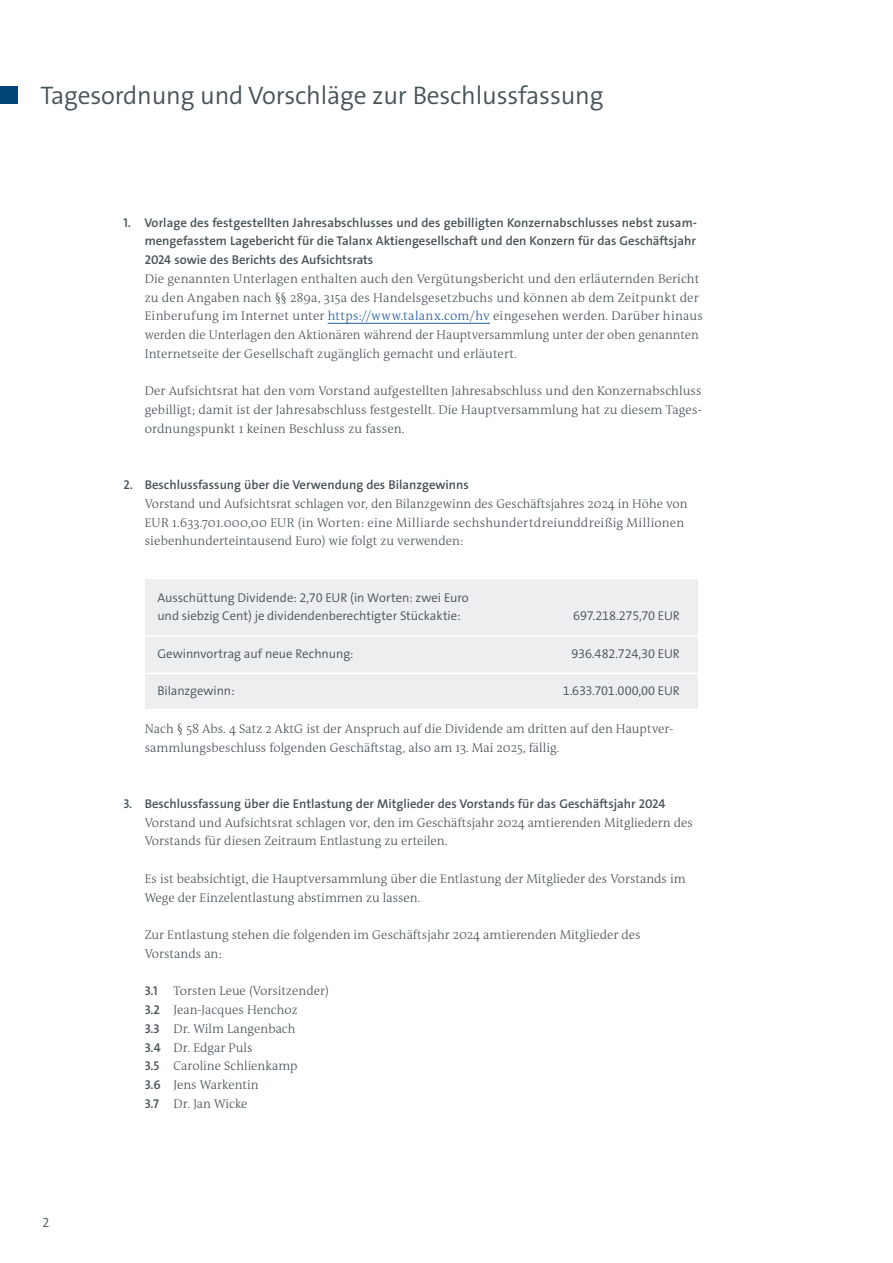
<style>
.page{position:relative;width:893px;height:1263px;background:#fff}
.page>*{position:absolute;margin:0;border:0;box-sizing:border-box;transform-origin:0 0}
.t1{font:25.5px "The Sans LP4 Se Lig";letter-spacing:-.01em;color:#475257}
.t2{font:13.5px "The Sans LP4 Se Lig";color:#475257}
.t3{font:300 12.75px/18.8px "The Antiqua B W3";color:#475257}
.t4{font:12.75px/18.8px "The Sans LP6 Se Bld";color:#475257;text-align:justify}
.t5{font:12.75px/18.8px "The Sans LP4 Se Lig";letter-spacing:-.005em;color:#475257}
.s1{color:#245a9c}
.s2{font-family:"The Sans LP6 Se Bld";font-weight:400}
</style>
<div class="page">
<hr style="left:328px;top:323px;width:162px;height:1px;background:#245a9c">
<div style="left:145px;top:579px;width:552px;height:130px;background:#eceef0"></div>
<hr style="left:123px;top:635px;width:587px;height:2px;background:#fff">
<hr style="left:123px;top:673px;width:587px;height:1px;background:#fff">
<div style="left:0;top:87px;width:17px;height:17px;background:#004377"></div>
<h1 class="t1" style="left:40px;top:79px;width:564px">Tagesordnung und Vorschläge zur Beschlussfassung</h1>
<p class="t4" style="left:145px;top:213px;width:554px;text-indent:-21px">1. Vorlage des festgestellten Jahresabschlusses und des gebilligten Konzernabschlusses nebst zusam&shy;mengefasstem Lagebericht für die Talanx Aktiengesellschaft und den Konzern für das Geschäftsjahr 2024 sowie des Berichts des Aufsichtsrats</p>
<p class="t3" style="left:145px;top:269px;width:560px">Die genannten Unterlagen enthalten auch den Vergütungsbericht und den erläuternden Bericht zu den Angaben nach §§ 289a, 315a des Handelsgesetzbuchs und können ab dem Zeitpunkt der Einberufung im Internet unter <span class="s1">https://www.talanx.com/hv</span> eingesehen werden. Darüber hinaus werden die Unterlagen den Aktionären während der Hauptversammlung unter der oben genannten Internetseite der Gesellschaft zugänglich gemacht und erläutert.</p>
<p class="t3" style="left:145px;top:382px;width:559px;text-align:justify">Der Aufsichtsrat hat den vom Vorstand aufgestellten Jahresabschluss und den Konzernabschluss gebilligt; damit ist der Jahresabschluss festgestellt. Die Hauptversammlung hat zu diesem Tages&shy;ordnungspunkt 1 keinen Beschluss zu fassen.</p>
<p class="t4" style="left:123px;top:475px;width:347px">2. Beschlussfassung über die Verwendung des Bilanzgewinns</p>
<p class="t3" style="left:145px;top:494px;width:544px">Vorstand und Aufsichtsrat schlagen vor, den Bilanzgewinn des Geschäftsjahres 2024 in Höhe von<br>EUR 1.633.701.000,00 EUR (in Worten: eine Milliarde sechshundertdreiunddreißig Millionen siebenhunderteintausend Euro) wie folgt zu verwenden:</p>
<p class="t5" style="left:157px;top:588px;width:313px">Ausschüttung Dividende: 2,70 EUR (in Worten: zwei Euro und siebzig Cent) je dividendenberechtigter Stückaktie:</p>
<p class="t5" style="left:573px;top:607px;width:108px">697.218.275,70 EUR</p>
<p class="t5" style="left:157px;top:644px;width:198px">Gewinnvortrag auf neue Rechnung:</p>
<p class="t5" style="left:572px;top:644px;width:110px">936.482.724,30 EUR</p>
<p class="t5" style="left:157px;top:682px;width:79px">Bilanzgewinn:</p>
<p class="t5" style="left:563px;top:682px;width:119px">1.633.701.000,00 EUR</p>
<p class="t3" style="left:145px;top:719px;width:530px">Nach § 58 Abs. 4 Satz 2 AktG ist der Anspruch auf die Dividende am dritten auf den Hauptver&shy;sammlungsbeschluss folgenden Geschäftstag, also am 13. Mai 2025, fällig.</p>
<p class="t2" style="left:43px;top:1214px;width:8px">2</p>
<p class="t4" style="left:123px;top:794px;width:543px">3. Beschlussfassung über die Entlastung der Mitglieder des Vorstands für das Geschäftsjahr 2024</p>
<p class="t3" style="left:145px;top:813px;width:550px">Vorstand und Aufsichtsrat schlagen vor, den im Geschäftsjahr 2024 amtierenden Mitgliedern des<br>Vorstands für diesen Zeitraum Entlastung zu erteilen.</p>
<p class="t3" style="left:145px;top:869px;width:543px">Es ist beabsichtigt, die Hauptversammlung über die Entlastung der Mitglieder des Vorstands im<br>Wege der Einzelentlastung abstimmen zu lassen.</p>
<p class="t3" style="left:145px;top:925px;width:497px">Zur Entlastung stehen die folgenden im Geschäftsjahr 2024 amtierenden Mitglieder des<br>Vorstands an:</p>
<p class="t4" style="left:145px;top:982px;width:14px">3.1</p>
<p class="t3" style="left:145px;top:982px;width:186px;text-indent:29px">Torsten Leue (Vorsitzender)<br><span class="s2">3.2</span> Jean-Jacques Henchoz<br><span class="s2">3.3</span> Dr. Wilm Langenbach<br><span class="s2">3.4</span> Dr. Edgar Puls<br><span class="s2">3.5</span> Caroline Schlienkamp<br><span class="s2">3.6</span> Jens Warkentin<br><span class="s2">3.7</span> Dr. Jan Wicke</p>
</div>
